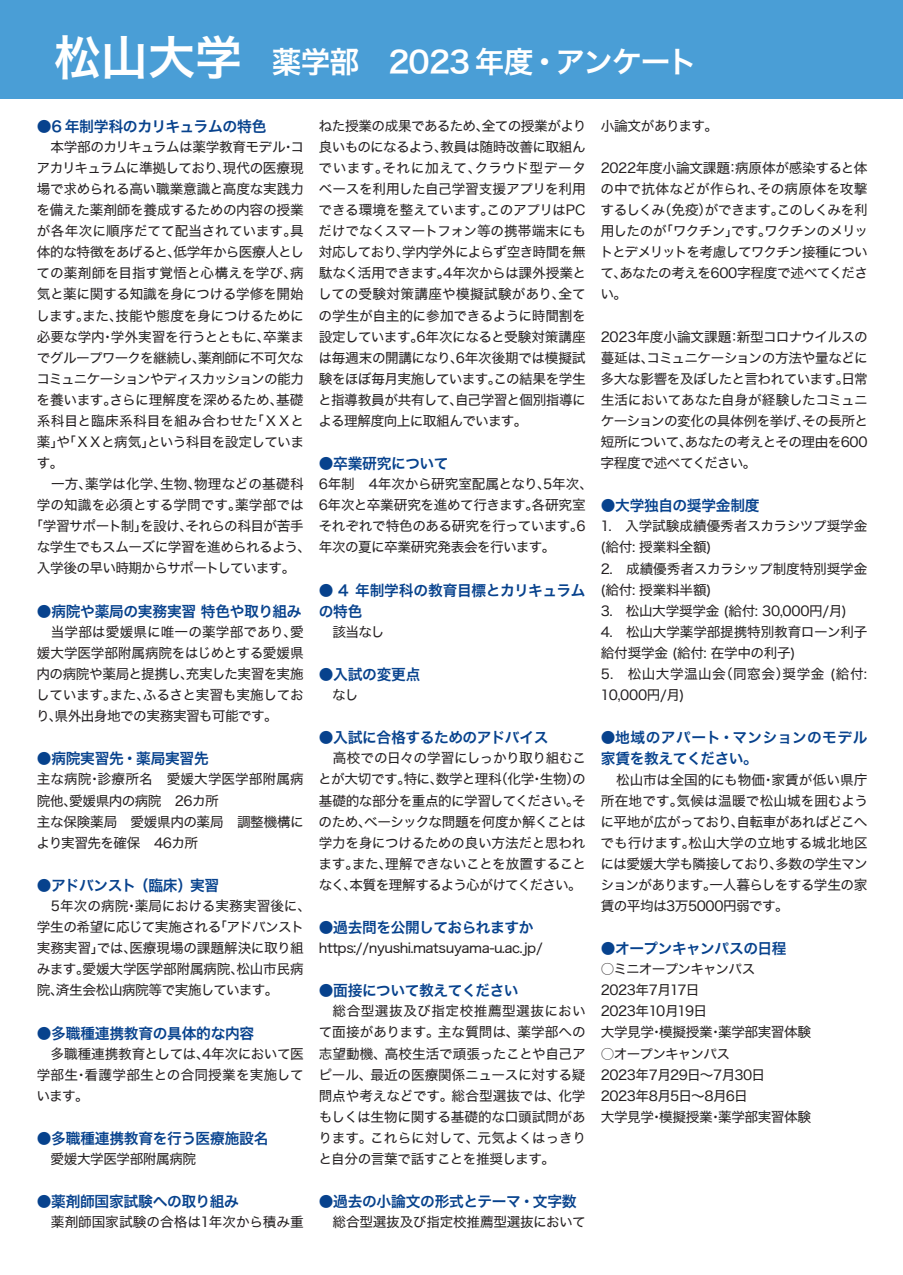
<style>
.page{position:relative;width:903px;height:1275px;background:#fff}
.page>*{position:absolute;margin:0;border:0;box-sizing:border-box;transform-origin:0 0}
.t1{font:29.75px "Hiragino Kaku W6 90 msp RKSJ H";letter-spacing:-.03em;color:#fff}
.t2{font:14.88px/21.2px "Hiragino Kaku W6 90 msp RKSJ H";letter-spacing:-.02em;color:#07428d}
.t3{font:14.88px/21.2px "Hiragino Kaku W6 90 msp RKSJ H";letter-spacing:.005em;color:#07428d}
.t4{font:13.65px/21px "Hiragino Kaku W4 90 msp RKSJ H";letter-spacing:-.03em;color:#231f20;text-align:justify}
.t5{font:13.65px "Hiragino Kaku W4 90 msp RKSJ H";letter-spacing:.005em;color:#231f20}
.t6{font:13.65px "Hiragino Kaku W4 90 msp RKSJ H";letter-spacing:-.07em;color:#231f20}
.t7{font:13.65px "Hiragino Kaku W4 90 msp RKSJ H";letter-spacing:.01em;color:#231f20}
.t8{font:13.65px "Hiragino Kaku W4 90 msp RKSJ H";color:#231f20}
.t9{font:13.65px "Hiragino Kaku W4 90 msp RKSJ H";letter-spacing:.015em;color:#231f20}
.t10{font:13.65px "Hiragino Kaku W4 90 msp RKSJ H";letter-spacing:-.05em;color:#231f20}
.t11{font:13.65px "Hiragino Kaku W4 90 msp RKSJ H";letter-spacing:-.005em;color:#231f20}
.s1{font-size:47.07px}
</style>
<div class="page">
<div style="left:0;top:0;width:903px;height:99px;background:#4a9ed6"></div>
<h1 class="t1" style="left:54px;top:47px;width:645px"><span class="s1">松山大学</span> 薬学部　2023 年度・アンケート</h1>
<p class="t2" style="left:37px;top:116px;width:231px">●6 年制学科のカリキュラムの特色</p>
<p class="t4" style="left:37px;top:137px;width:269px">　本学部のカリキュラムは薬学教育モデル・コ</p>
<p class="t4" style="left:37px;top:158px;width:269px">アカリキュラムに準拠しており、現代の医療現</p>
<p class="t4" style="left:37px;top:179px;width:269px">場で求められる高い職業意識と高度な実践力</p>
<p class="t4" style="left:37px;top:200px;width:268px">を備えた薬剤師を養成するための内容の授業</p>
<p class="t8" style="left:37px;top:224px;width:268px">が各年次に順序だてて配当されています。具</p>
<p class="t4" style="left:37px;top:242px;width:269px">体的な特徴をあげると、低学年から医療人とし</p>
<p class="t5" style="left:37px;top:266px;width:269px">ての薬剤師を目指す覚悟と心構えを学び、病</p>
<p class="t4" style="left:37px;top:284px;width:268px">気と薬に関する知識を身につける学修を開始</p>
<p class="t4" style="left:36px;top:305px;width:269px">します。また、技能や態度を身につけるために</p>
<p class="t4" style="left:37px;top:326px;width:269px">必要な学内・学外実習を行うとともに、卒業ま</p>
<p class="t4" style="left:37px;top:348px;width:269px">でグループワークを継続し、薬剤師に不可欠な</p>
<p class="t6" style="left:36px;top:372px;width:269px">コミュニケーションやディスカッションの能力</p>
<p class="t4" style="left:37px;top:390px;width:268px">を養います。さらに理解度を深めるため、基礎</p>
<p class="t9" style="left:37px;top:414px;width:269px">系科目と臨床系科目を組み合わせた「ＸＸと</p>
<p class="t4" style="left:37px;top:432px;width:269px">薬」や「ＸＸと病気」という科目を設定していま</p>
<p class="t4" style="left:37px;top:453px;width:28px">す。</p>
<p class="t7" style="left:37px;top:477px;width:268px">　一方、薬学は化学、生物、物理などの基礎科</p>
<p class="t5" style="left:37px;top:498px;width:268px">学の知識を必須とする学問です。薬学部では</p>
<p class="t4" style="left:29px;top:516px;width:276px">「学習サポート制」を設け、それらの科目が苦手</p>
<p class="t4" style="left:37px;top:537px;width:276px">な学生でもスムーズに学習を進められるよう、</p>
<p class="t10" style="left:37px;top:561px;width:260px">入学後の早い時期からサポートしています。</p>
<p class="t2" style="left:37px;top:601px;width:266px">●病院や薬局の実務実習 特色や取り組み</p>
<p class="t4" style="left:36px;top:622px;width:269px">　当学部は愛媛県に唯一の薬学部であり、愛媛大学医学部附属病院をはじめとする愛媛県内の病院や薬局と提携し、充実した実習を実施しています。また、ふるさと実習も実施しており、県外出身地での実務実習も可能です。</p>
<p class="t2" style="left:37px;top:749px;width:173px">●病院実習先・薬局実習先</p>
<p class="t4" style="left:37px;top:769px;width:269px;text-align:left">主な病院・診療所名　愛媛大学医学部附属病院他、愛媛県内の病院　26カ所<br>主な保険薬局　愛媛県内の薬局　調整機構により実習先を確保　46カ所</p>
<p class="t2" style="left:37px;top:875px;width:184px">●アドバンスト（臨床）実習</p>
<p class="t4" style="left:37px;top:896px;width:276px;text-align:left;text-indent:14px">5年次の病院・薬局における実務実習後に、学生の希望に応じて実施される「アドバンスト実務実習」では、医療現場の課題解決に取り組みます。愛媛大学医学部附属病院、松山市民病院、済生会松山病院等で実施しています。</p>
<p class="t2" style="left:37px;top:1023px;width:219px">●多職種連携教育の具体的な内容</p>
<p class="t4" style="left:37px;top:1043px;width:269px">　多職種連携教育としては、4年次において医学部生・看護学部生との合同授業を実施しています。</p>
<p class="t2" style="left:37px;top:1128px;width:233px">●多職種連携教育を行う医療施設名</p>
<p class="t4" style="left:37px;top:1149px;width:161px">　愛媛大学医学部附属病院</p>
<p class="t2" style="left:37px;top:1191px;width:204px">●薬剤師国家試験への取り組み</p>
<p class="t11" style="left:37px;top:1215px;width:268px">　薬剤師国家試験の合格は1年次から積み重</p>
<p class="t4" style="left:318px;top:116px;width:270px">ねた授業の成果であるため、全ての授業がより良いものになるよう、教員は随時改善に取組んでいます。それに加えて、クラウド型データベースを利用した自己学習支援アプリを利用できる環境を整えています。このアプリはPCだけでなくスマートフォン等の携帯端末にも対応しており、学内学外によらず空き時間を無駄なく活用できます。4年次からは課外授業としての受験対策講座や模擬試験があり、全ての学生が自主的に参加できるように時間割を設定しています。6年次になると受験対策講座は毎週末の開講になり、6年次後期では模擬試験をほぼ毎月実施しています。この結果を学生と指導教員が共有して、自己学習と個別指導による理解度向上に取組んでいます。</p>
<p class="t2" style="left:319px;top:454px;width:131px">●卒業研究について</p>
<p class="t4" style="left:319px;top:474px;width:276px;text-align:left">6年制　4年次から研究室配属となり、5年次、<br>6年次と卒業研究を進めて行きます。各研究室それぞれで特色のある研究を行っています。6年次の夏に卒業研究発表会を行います。</p>
<p class="t2" style="left:319px;top:580px;width:268px">● 4 年制学科の教育目標とカリキュラムの特色</p>
<p class="t4" style="left:319px;top:622px;width:67px">　該当なし</p>
<p class="t2" style="left:319px;top:664px;width:103px">●入試の変更点</p>
<p class="t4" style="left:319px;top:685px;width:41px">　なし</p>
<p class="t2" style="left:319px;top:728px;width:231px">●入試に合格するためのアドバイス</p>
<p class="t4" style="left:318px;top:748px;width:269px">　高校での日々の学習にしっかり取り組むことが大切です。特に、数学と理科（化学・生物）の基礎的な部分を重点的に学習してください。そのため、ベーシックな問題を何度か解くことは学力を身につけるための良い方法だと思われます。また、理解できないことを放置することなく、本質を理解するよう心がけてください。</p>
<p class="t2" style="left:319px;top:917px;width:216px">●過去問を公開しておられますか</p>
<p class="t4" style="left:319px;top:938px;width:226px">https://nyushi.matsuyama-u.ac.jp/</p>
<p class="t2" style="left:319px;top:981px;width:201px">●面接について教えてください</p>
<p class="t4" style="left:318px;top:1001px;width:269px">　総合型選抜及び指定校推薦型選抜において面接があります。主な質問は、薬学部への志望動機、高校生活で頑張ったことや自己アピール、最近の医療関係ニュースに対する疑問点や考えなどです。総合型選抜では、化学もしくは生物に関する基礎的な口頭試問があります。これらに対して、元気よくはっきりと自分の言葉で話すことを推奨します。</p>
<p class="t2" style="left:319px;top:1191px;width:259px">●過去の小論文の形式とテーマ・文字数</p>
<p class="t4" style="left:319px;top:1212px;width:268px">　総合型選抜及び指定校推薦型選抜において</p>
<p class="t4" style="left:601px;top:116px;width:119px">小論文があります。</p>
<p class="t4" style="left:600px;top:158px;width:270px">2022年度小論文課題：病原体が感染すると体の中で抗体などが作られ、その病原体を攻撃するしくみ（免疫）ができます。このしくみを利用したのが「ワクチン」です。ワクチンのメリットとデメリットを考慮してワクチン接種について、あなたの考えを600字程度で述べてください。</p>
<p class="t4" style="left:600px;top:326px;width:269px">2023年度小論文課題：新型コロナウイルスの蔓延は、コミュニケーションの方法や量などに多大な影響を及ぼしたと言われています。日常生活においてあなた自身が経験したコミュニケーションの変化の具体例を挙げ、その長所と短所について、あなたの考えとその理由を600字程度で述べてください。</p>
<p class="t2" style="left:601px;top:496px;width:160px">●大学独自の奨学金制度</p>
<p class="t4" style="left:600px;top:516px;width:269px;text-align:left">1.　入学試験成績優秀者スカラシツプ奨学金(給付: 授業料全額)<br>2.　成績優秀者スカラシップ制度特別奨学金(給付: 授業料半額)<br>3.　松山大学奨学金 (給付: 30,000円/月)<br>4.　松山大学薬学部提携特別教育ローン利子給付奨学金 (給付: 在学中の利子)<br>5.　松山大学温山会（同窓会）奨学金 (給付:<br>10,000円/月)</p>
<p class="t3" style="left:601px;top:728px;width:268px">●地域のアパート・マンションのモデル家賃を教えてください。</p>
<p class="t4" style="left:600px;top:770px;width:269px;text-indent:16px">松山市は全国的にも物価・家賃が低い県庁所在地です。気候は温暖で松山城を囲むように平地が広がっており、自転車があればどこへでも行けます。松山大学の立地する城北地区には愛媛大学も隣接しており、多数の学生マンションがあります。一人暮らしをする学生の家賃の平均は3万5000円弱です。</p>
<p class="t2" style="left:601px;top:938px;width:187px">●オープンキャンパスの日程</p>
<p class="t4" style="left:601px;top:959px;width:212px;text-align:left">○ミニオープンキャンパス<br>2023年7月17日<br>2023年10月19日<br>大学見学・模擬授業・薬学部実習体験</p>
<p class="t4" style="left:601px;top:1043px;width:212px;text-align:left">○オープンキャンパス<br>2023年7月29日～7月30日<br>2023年8月5日～8月6日<br>大学見学・模擬授業・薬学部実習体験</p>
</div>
